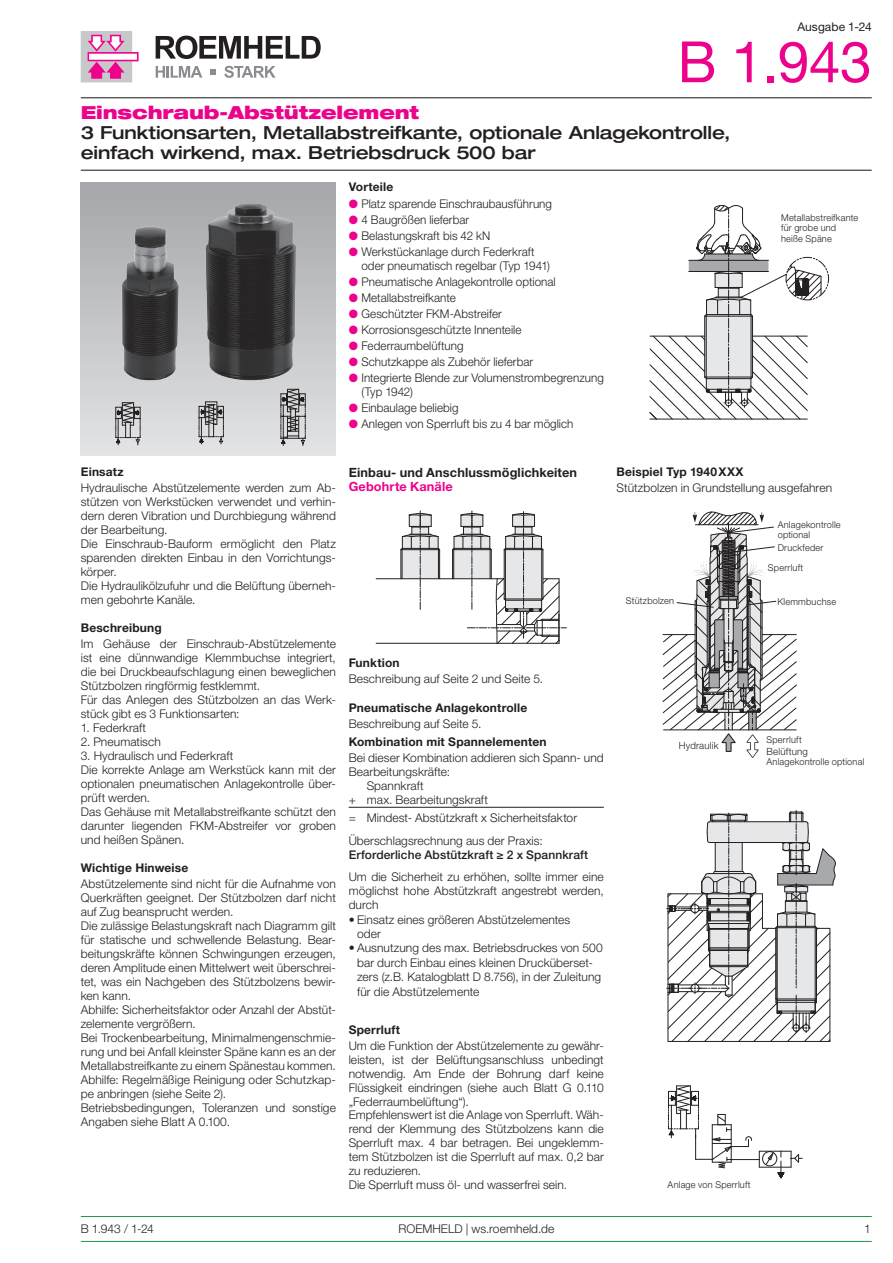
<style>
.page{position:relative;width:893px;height:1263px;background:#fff}
.page>*{position:absolute;margin:0;border:0;box-sizing:border-box;transform-origin:0 0}
.t1{font:57px "Helvetica Neue LT Pro";color:#ed028c}
.t2{font:500 expanded 18px/20.2px "Helvetica Neue LT Pro";letter-spacing:-.005em;color:#231f20}
.t3{font:900 expanded 18px "Helvetica Neue LT Pro";letter-spacing:-.01em;color:#ed028c}
.t4{font:700 12.75px "Helvetica Neue LT Pro";letter-spacing:.01em;color:#231f20}
.t5{font:700 12.75px "Helvetica Neue LT Pro";letter-spacing:.01em;color:#ed028c}
.t6{font:300 12px/14px "Helvetica Neue LT Pro";letter-spacing:.005em;color:#231f20}
.t7{font:700 12px "Helvetica Neue LT Pro";letter-spacing:.015em;color:#231f20}
.t8{font:500 12px "Helvetica Neue LT Pro";letter-spacing:.01em;color:#231f20}
.t9{font:12px "Helvetica Neue LT Pro";letter-spacing:.005em;color:#231f20}
.t10{font:300 9.9px "Helvetica Neue LT Pro";letter-spacing:.02em;color:#231f20}
.t11{font:300 9.45px/10.5px "Helvetica Neue LT Pro";letter-spacing:.02em;color:#231f20}
.s1{color:#ed028c}
</style>
<div class="page">
<svg style="left:156px;top:36px;width:165px;height:23px"></svg>
<svg style="left:156px;top:66px;width:46px;height:12px"></svg>
<svg style="left:224px;top:66px;width:52px;height:12px"></svg>
<svg style="left:210px;top:69px;width:6px;height:6px"></svg>
<svg style="left:81px;top:31px;width:58px;height:51px"></svg>
<hr style="left:81px;top:170px;width:791px;height:1px;background:#231f20">
<hr style="left:81px;top:97px;width:791px;height:1px;background:#231f20">
<img style="left:81px;top:183px;width:71px;height:255px">
<svg style="left:115px;top:402px;width:26px;height:43px"></svg>
<hr style="left:376px;top:578px;width:121px;height:1px;background:#231f20">
<hr style="left:376px;top:643px;width:121px;height:1px;background:#231f20">
<svg style="left:400px;top:511px;width:41px;height:98px"></svg>
<svg style="left:451px;top:511px;width:115px;height:133px"></svg>
<img style="left:152px;top:182px;width:184px;height:274px">
<svg style="left:667px;top:810px;width:169px;height:232px"></svg>
<svg style="left:649px;top:205px;width:180px;height:215px"></svg>
<svg style="left:662px;top:511px;width:135px;height:247px"></svg>
<svg style="left:668px;top:1085px;width:134px;height:93px"></svg>
<hr style="left:349px;top:807px;width:255px;height:1px;background:#231f20">
<hr style="left:81px;top:1241px;width:791px;height:1px;background:#1b9c42">
<hr style="left:81px;top:1216px;width:791px;height:1px;background:#1b9c42">
<p class="t9" style="left:797px;top:20px;width:76px">Ausgabe 1-24</p>
<h1 class="t1" style="left:678px;top:27px;width:196px">B 1.943</h1>
<h2 class="t3" style="left:81px;top:101px;width:340px">Einschraub-Abstützelement</h2>
<h2 class="t2" style="left:81px;top:122px;width:651px">3 Funktionsarten, Metallabstreifkante, optionale Anlagekontrolle, einfach wirkend, max. Betriebsdruck 500 bar</h2>
<p class="t7" style="left:349px;top:180px;width:46px">Vorteile</p>
<p class="t6" style="left:349px;top:196px;width:205px"><span class="s1">●</span> Platz sparende Einschraubausführung</p>
<p class="t6" style="left:349px;top:212px;width:122px"><span class="s1">●</span> 4 Baugrößen lieferbar</p>
<p class="t6" style="left:349px;top:228px;width:143px"><span class="s1">●</span> Belastungskraft bis 42 kN</p>
<p class="t6" style="left:361px;top:244px;width:190px;text-indent:-13px"><span class="s1">●</span> Werkstückanlage durch Federkraft oder pneumatisch regelbar (Typ 1941)</p>
<p class="t6" style="left:349px;top:274px;width:209px"><span class="s1">●</span> Pneumatische Anlagekontrolle optional</p>
<p class="t6" style="left:349px;top:290px;width:109px"><span class="s1">●</span> Metallabstreifkante</p>
<p class="t6" style="left:349px;top:306px;width:155px"><span class="s1">●</span> Geschützter FKM-Abstreifer</p>
<p class="t6" style="left:349px;top:322px;width:174px"><span class="s1">●</span> Korrosionsgeschützte Innenteile</p>
<p class="t6" style="left:349px;top:339px;width:116px"><span class="s1">●</span> Federraumbelüftung</p>
<p class="t6" style="left:349px;top:355px;width:186px"><span class="s1">●</span> Schutzkappe als Zubehör lieferbar</p>
<p class="t6" style="left:361px;top:371px;width:244px;text-indent:-13px"><span class="s1">●</span> Integrierte Blende zur Volumenstrombegrenzung (Typ 1942)</p>
<p class="t6" style="left:349px;top:401px;width:111px"><span class="s1">●</span> Einbaulage beliebig</p>
<p class="t6" style="left:349px;top:417px;width:226px"><span class="s1">●</span> Anlegen von Sperrluft bis zu 4 bar möglich</p>
<p class="t4" style="left:349px;top:464px;width:230px">Einbau- und Anschlussmöglichkeiten</p>
<p class="t5" style="left:349px;top:479px;width:106px">Gebohrte Kanäle</p>
<p class="t11" style="left:781px;top:212px;width:79px">Metallabstreifkante für grobe und heiße Späne</p>
<p class="t7" style="left:81px;top:465px;width:44px">Einsatz</p>
<p class="t6" style="left:81px;top:481px;width:257px">Hydraulische Abstützelemente werden zum Ab&shy;stützen von Werkstücken verwendet und verhin&shy;dern deren Vibration und Durchbiegung während der Bearbeitung.<br>Die Einschraub-Bauform ermöglicht den Platz sparenden direkten Einbau in den Vorrichtungs&shy;körper.<br>Die Hydraulikölzufuhr und die Belüftung überneh&shy;men gebohrte Kanäle.</p>
<p class="t7" style="left:81px;top:621px;width:83px">Beschreibung</p>
<p class="t6" style="left:81px;top:637px;width:257px">Im Gehäuse der Einschraub-Abstützelemente ist eine dünnwandige Klemmbuchse integriert, die bei Druckbeaufschlagung einen beweglichen Stützbolzen ringförmig festklemmt.<br>Für das Anlegen des Stützbolzen an das Werk&shy;stück gibt es 3 Funktionsarten:</p>
<p class="t6" style="left:81px;top:721px;width:67px">1. Federkraft</p>
<p class="t6" style="left:81px;top:735px;width:82px">2. Pneumatisch</p>
<p class="t6" style="left:81px;top:749px;width:257px">3. Hydraulisch und Federkraft<br>Die korrekte Anlage am Werkstück kann mit der optionalen pneumatischen Anlagekontrolle über&shy;prüft werden.<br>Das Gehäuse mit Metallabstreifkante schützt den darunter liegenden FKM-Abstreifer vor groben und heißen Spänen.</p>
<p class="t7" style="left:81px;top:860px;width:109px">Wichtige Hinweise</p>
<p class="t6" style="left:81px;top:877px;width:257px">Abstützelemente sind nicht für die Aufnahme von Querkräften geeignet. Der Stützbolzen darf nicht auf Zug beansprucht werden.<br>Die zulässige Belastungskraft nach Diagramm gilt für statische und schwellende Belastung. Bear&shy;beitungskräfte können Schwingungen erzeugen, deren Amplitude einen Mittelwert weit überschrei&shy;tet, was ein Nachgeben des Stützbolzens bewir&shy;ken kann.<br>Abhilfe: Sicherheitsfaktor oder Anzahl der Abstüt&shy;zelemente vergrößern.<br>Bei Trockenbearbeitung, Minimalmengenschmie&shy;rung und bei Anfall kleinster Späne kann es an der Metallabstreifkante zu einem Spänestau kommen.<br>Abhilfe: Regelmäßige Reinigung oder Schutzkap&shy;pe anbringen (siehe Seite 2).<br>Betriebsbedingungen, Toleranzen und sonstige Angaben siehe Blatt A 0.100.</p>
<p class="t7" style="left:617px;top:465px;width:129px">Beispiel Typ 1940XXX</p>
<p class="t6" style="left:617px;top:481px;width:217px">Stützbolzen in Grundstellung ausgefahren</p>
<p class="t11" style="left:778px;top:519px;width:64px">Anlagekontrolle optional</p>
<p class="t11" style="left:778px;top:542px;width:47px">Druckfeder</p>
<p class="t11" style="left:768px;top:563px;width:37px">Sperrluft</p>
<p class="t11" style="left:626px;top:595px;width:50px">Stützbolzen</p>
<p class="t11" style="left:777px;top:596px;width:60px">Klemmbuchse</p>
<p class="t7" style="left:349px;top:655px;width:53px">Funktion</p>
<p class="t6" style="left:349px;top:672px;width:196px">Beschreibung auf Seite 2 und Seite 5.</p>
<p class="t7" style="left:349px;top:700px;width:180px">Pneumatische Anlagekontrolle</p>
<p class="t6" style="left:349px;top:716px;width:134px">Beschreibung auf Seite 5.</p>
<p class="t7" style="left:349px;top:734px;width:199px">Kombination mit Spannelementen</p>
<p class="t6" style="left:349px;top:751px;width:257px">Bei dieser Kombination addieren sich Spann- und</p>
<p class="t6" style="left:349px;top:765px;width:103px">Bearbeitungskräfte:</p>
<p class="t6" style="left:367px;top:779px;width:59px">Spannkraft</p>
<p class="t6" style="left:349px;top:793px;width:141px">+ max. Bearbeitungskraft</p>
<p class="t6" style="left:349px;top:807px;width:230px;line-height:22.5px">= Mindest- Abstützkraft x Sicherheitsfaktor<br>Überschlagsrechnung aus der Praxis:</p>
<p class="t8" style="left:349px;top:847px;width:241px">Erforderliche Abstützkraft ≥ 2 x Spannkraft</p>
<p class="t6" style="left:349px;top:870px;width:257px;text-align:justify">Um die Sicherheit zu erhöhen, sollte immer eine möglichst hohe Abstützkraft angestrebt werden, durch</p>
<p class="t6" style="left:357px;top:912px;width:215px;line-height:14.4px;text-indent:-9px">• Einsatz eines größeren Abstützelementes oder</p>
<p class="t6" style="left:357px;top:941px;width:247px;line-height:14.4px;text-indent:-9px">• Ausnutzung des max. Betriebsdruckes von 500 bar durch Einbau eines kleinen Drucküberset&shy;zers (z.B. Katalogblatt D 8.756), in der Zuleitung für die Abstützelemente</p>
<p class="t11" style="left:766px;top:735px;width:37px">Sperrluft</p>
<p class="t10" style="left:766px;top:745px;width:43px">Belüftung</p>
<p class="t11" style="left:766px;top:756px;width:99px">Anlagekontrolle optional</p>
<p class="t10" style="left:679px;top:739px;width:41px">Hydraulik</p>
<p class="t7" style="left:349px;top:1022px;width:53px">Sperrluft</p>
<p class="t6" style="left:349px;top:1038px;width:257px">Um die Funktion der Abstützelemente zu gewähr&shy;leisten, ist der Belüftungsanschluss unbedingt notwendig. Am Ende der Bohrung darf keine Flüssigkeit eindringen (siehe auch Blatt G 0.110 „Federraumbelüftung“).<br>Empfehlenswert ist die Anlage von Sperrluft. Wäh&shy;rend der Klemmung des Stützbolzens kann die Sperrluft max. 4 bar betragen. Bei ungeklemm&shy;tem Stützbolzen ist die Sperrluft auf max. 0,2 bar zu reduzieren.<br>Die Sperrluft muss öl- und wasserfrei sein.</p>
<p class="t11" style="left:668px;top:1179px;width:85px">Anlage von Sperrluft</p>
<p class="t6" style="left:81px;top:1222px;width:75px">B 1.943 / 1-24</p>
<p class="t6" style="left:398px;top:1222px;width:157px">ROEMHELD | ws.roemheld.de</p>
<p class="t6" style="left:864px;top:1222px;width:8px">1</p>
</div>
